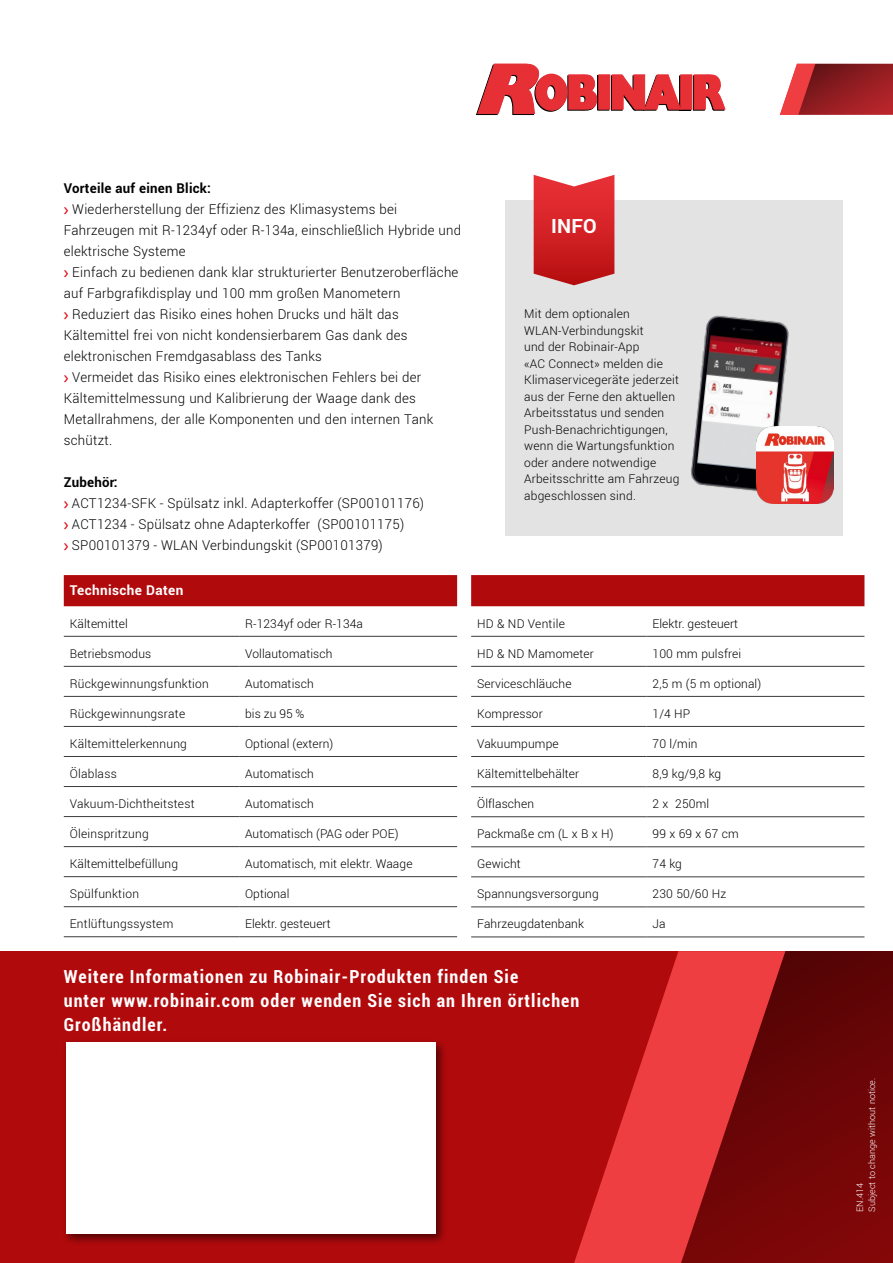
<style>
.page{position:relative;width:893px;height:1263px;background:#fff}
.page>*{position:absolute;margin:0;border:0;box-sizing:border-box;transform-origin:0 0}
.t1{font:700 19.5px "Roboto";color:#fff}
.t2{font:700 condensed 18px/24px "Roboto";letter-spacing:.06em;color:#fff}
.t3{font:300 13.5px/21px "Roboto";letter-spacing:.02em;color:#000}
.t4{font:700 13.5px "Roboto";letter-spacing:.02em;color:#000}
.t5{font:700 13.5px "Roboto";letter-spacing:.03em;color:#fff}
.t6{font:300 12px/16.5px "Roboto";letter-spacing:.01em;color:#000}
.t7{font:300 9px/12px "Roboto";letter-spacing:.005em;color:#fff}
</style>
<div class="page">
<div style="left:0;top:951px;width:893px;height:312px;background:#b10a0c"></div>
<svg style="left:574px;top:956px;width:103px;height:307px;fill:#ee3d41"></svg>
<svg style="left:677px;top:951px;width:216px;height:312px;background:#901417"></svg>
<div style="left:61px;top:1038px;width:386px;height:208px;background:#000;opacity:.55"></div>
<div style="left:66px;top:1042px;width:370px;height:191px;background:#fff"></div>
<svg style="left:780px;top:64px;width:113px;height:51px;background:#a93337"></svg>
<div style="left:598px;top:75px;width:12px;height:34px;background:#e72f36;border:1px solid #e72f36"></div>
<svg style="left:476px;top:63px;width:122px;height:52px"></svg>
<svg style="left:611px;top:74px;width:70px;height:37px"></svg>
<div style="left:680px;top:75px;width:12px;height:34px;background:#e72f36;border:1px solid #e72f36"></div>
<svg style="left:693px;top:74px;width:33px;height:37px"></svg>
<div style="left:64px;top:575px;width:393px;height:31px;background:#b10a0c"></div>
<hr style="left:64px;top:636px;width:175px;height:1px;background:#3b3b3a">
<hr style="left:239px;top:636px;width:218px;height:1px;background:#3b3b3a">
<hr style="left:64px;top:666px;width:175px;height:1px;background:#3b3b3a">
<hr style="left:239px;top:666px;width:218px;height:1px;background:#3b3b3a">
<hr style="left:64px;top:696px;width:175px;height:1px;background:#3b3b3a">
<hr style="left:239px;top:696px;width:218px;height:1px;background:#3b3b3a">
<hr style="left:64px;top:726px;width:175px;height:1px;background:#3b3b3a">
<hr style="left:239px;top:726px;width:218px;height:1px;background:#3b3b3a">
<hr style="left:64px;top:756px;width:175px;height:1px;background:#3b3b3a">
<hr style="left:239px;top:756px;width:218px;height:1px;background:#3b3b3a">
<hr style="left:64px;top:936px;width:175px;height:1px;background:#3b3b3a">
<hr style="left:239px;top:936px;width:218px;height:1px;background:#3b3b3a">
<hr style="left:64px;top:786px;width:175px;height:1px;background:#3b3b3a">
<hr style="left:239px;top:786px;width:218px;height:1px;background:#3b3b3a">
<hr style="left:64px;top:816px;width:175px;height:1px;background:#3b3b3a">
<hr style="left:239px;top:816px;width:218px;height:1px;background:#3b3b3a">
<hr style="left:64px;top:846px;width:175px;height:1px;background:#3b3b3a">
<hr style="left:239px;top:846px;width:218px;height:1px;background:#3b3b3a">
<hr style="left:64px;top:876px;width:175px;height:1px;background:#3b3b3a">
<hr style="left:239px;top:876px;width:218px;height:1px;background:#3b3b3a">
<hr style="left:64px;top:906px;width:175px;height:1px;background:#3b3b3a">
<hr style="left:239px;top:906px;width:218px;height:1px;background:#3b3b3a">
<svg style="left:64px;top:207px;width:4px;height:7px"></svg>
<svg style="left:64px;top:270px;width:4px;height:7px"></svg>
<svg style="left:64px;top:312px;width:4px;height:7px"></svg>
<svg style="left:64px;top:375px;width:4px;height:7px"></svg>
<svg style="left:64px;top:501px;width:4px;height:7px"></svg>
<svg style="left:64px;top:522px;width:4px;height:7px"></svg>
<svg style="left:64px;top:543px;width:4px;height:7px"></svg>
<div style="left:471px;top:575px;width:393px;height:31px;background:#b10a0c"></div>
<hr style="left:471px;top:696px;width:176px;height:1px;background:#3b3b3a">
<hr style="left:647px;top:696px;width:217px;height:1px;background:#3b3b3a">
<hr style="left:471px;top:726px;width:176px;height:1px;background:#3b3b3a">
<hr style="left:647px;top:726px;width:217px;height:1px;background:#3b3b3a">
<hr style="left:471px;top:756px;width:176px;height:1px;background:#3b3b3a">
<hr style="left:647px;top:756px;width:217px;height:1px;background:#3b3b3a">
<hr style="left:471px;top:786px;width:176px;height:1px;background:#3b3b3a">
<hr style="left:647px;top:786px;width:217px;height:1px;background:#3b3b3a">
<hr style="left:471px;top:816px;width:176px;height:1px;background:#3b3b3a">
<hr style="left:647px;top:816px;width:217px;height:1px;background:#3b3b3a">
<hr style="left:471px;top:846px;width:176px;height:1px;background:#3b3b3a">
<hr style="left:647px;top:846px;width:217px;height:1px;background:#3b3b3a">
<hr style="left:471px;top:906px;width:176px;height:1px;background:#3b3b3a">
<hr style="left:647px;top:906px;width:217px;height:1px;background:#3b3b3a">
<hr style="left:471px;top:936px;width:176px;height:1px;background:#3b3b3a">
<hr style="left:647px;top:936px;width:217px;height:1px;background:#3b3b3a">
<hr style="left:471px;top:636px;width:176px;height:1px;background:#3b3b3a">
<hr style="left:647px;top:636px;width:217px;height:1px;background:#3b3b3a">
<hr style="left:471px;top:666px;width:176px;height:1px;background:#3b3b3a">
<hr style="left:647px;top:666px;width:217px;height:1px;background:#3b3b3a">
<hr style="left:471px;top:876px;width:176px;height:1px;background:#3b3b3a">
<hr style="left:647px;top:876px;width:217px;height:1px;background:#3b3b3a">
<div style="left:506px;top:200px;width:337px;height:335px;background:#e3e3e3"></div>
<img style="left:691px;top:315px;width:115px;height:189px">
<img style="left:757px;top:426px;width:77px;height:77px">
<svg style="left:534px;top:175px;width:80px;height:110px;background:#d5363a"></svg>
<p class="t4" style="left:64px;top:179px;width:149px">Vorteile auf einen Blick:</p>
<p class="t3" style="left:64px;top:198px;width:399px;text-indent:8px">Wiederherstellung der Effizienz des Klimasystems bei<br>Fahrzeugen mit R-1234yf oder R-134a, einschließlich Hybride und elektrische Systeme</p>
<p class="t3" style="left:72px;top:261px;width:388px">Einfach zu bedienen dank klar strukturierter Benutzeroberfläche</p>
<p class="t3" style="left:64px;top:282px;width:338px">auf Farbgrafikdisplay und 100 mm großen Manometern</p>
<p class="t3" style="left:72px;top:303px;width:328px">Reduziert das Risiko eines hohen Drucks und hält das</p>
<p class="t3" style="left:64px;top:324px;width:345px">Kältemittel frei von nicht kondensierbarem Gas dank des</p>
<p class="t3" style="left:64px;top:345px;width:260px">elektronischen Fremdgasablass des Tanks</p>
<p class="t3" style="left:72px;top:366px;width:351px">Vermeidet das Risiko eines elektronischen Fehlers bei der</p>
<p class="t3" style="left:64px;top:387px;width:354px">Kältemittelmessung und Kalibrierung der Waage dank des</p>
<p class="t3" style="left:64px;top:408px;width:371px">Metallrahmens, der alle Komponenten und den internen Tank</p>
<p class="t3" style="left:64px;top:429px;width:50px">schützt.</p>
<p class="t4" style="left:64px;top:473px;width:55px">Zubehör:</p>
<p class="t3" style="left:72px;top:492px;width:354px">ACT1234-SFK - Spülsatz inkl. Adapterkoffer (SP00101176)<br>ACT1234 - Spülsatz ohne Adapterkoffer (SP00101175)<br>SP00101379 - WLAN Verbindungskit (SP00101379)</p>
<p class="t5" style="left:70px;top:581px;width:115px">Technische Daten</p>
<p class="t6" style="left:70px;top:615px;width:60px">Kältemittel</p>
<p class="t6" style="left:245px;top:615px;width:119px">R-1234yf oder R-134a</p>
<p class="t6" style="left:70px;top:645px;width:83px">Betriebsmodus</p>
<p class="t6" style="left:245px;top:645px;width:89px">Vollautomatisch</p>
<p class="t6" style="left:70px;top:675px;width:141px">Rückgewinnungsfunktion</p>
<p class="t6" style="left:245px;top:675px;width:70px">Automatisch</p>
<p class="t6" style="left:70px;top:705px;width:117px">Rückgewinnungsrate</p>
<p class="t6" style="left:245px;top:705px;width:61px">bis zu 95 %</p>
<p class="t6" style="left:70px;top:735px;width:119px">Kältemittelerkennung</p>
<p class="t6" style="left:245px;top:735px;width:90px">Optional (extern)</p>
<p class="t6" style="left:70px;top:765px;width:49px">Ölablass</p>
<p class="t6" style="left:245px;top:765px;width:70px">Automatisch</p>
<p class="t6" style="left:70px;top:795px;width:126px">Vakuum-Dichtheitstest</p>
<p class="t6" style="left:245px;top:795px;width:70px">Automatisch</p>
<p class="t6" style="left:70px;top:825px;width:80px">Öleinspritzung</p>
<p class="t6" style="left:245px;top:825px;width:155px">Automatisch (PAG oder POE)</p>
<p class="t6" style="left:70px;top:855px;width:110px">Kältemittelbefüllung</p>
<p class="t6" style="left:245px;top:855px;width:169px">Automatisch, mit elektr. Waage</p>
<p class="t6" style="left:70px;top:885px;width:71px">Spülfunktion</p>
<p class="t6" style="left:245px;top:885px;width:46px">Optional</p>
<p class="t6" style="left:70px;top:915px;width:105px">Entlüftungssystem</p>
<p class="t6" style="left:245px;top:915px;width:87px">Elektr. gesteuert</p>
<h1 class="t1" style="left:551px;top:212px;width:47px">INFO</h1>
<p class="t6" style="left:524px;top:305px;width:157px">Mit dem optionalen<br>WLAN-Verbindungskit<br>und der Robinair-App<br>«AC Connect» melden die<br>Klimaservicegeräte jederzeit aus der Ferne den aktuellen<br>Arbeitsstatus und senden<br>Push-Benachrichtigungen, wenn die Wartungsfunktion oder andere notwendige<br>Arbeitsschritte am Fahrzeug abgeschlossen sind.</p>
<p class="t6" style="left:477px;top:615px;width:89px">HD &amp; ND Ventile</p>
<p class="t6" style="left:653px;top:615px;width:87px">Elektr. gesteuert</p>
<p class="t6" style="left:477px;top:645px;width:118px">HD &amp; ND Mamometer</p>
<p class="t6" style="left:653px;top:645px;width:90px">100 mm pulsfrei</p>
<p class="t6" style="left:477px;top:675px;width:96px">Serviceschläuche</p>
<p class="t6" style="left:653px;top:675px;width:110px">2,5 m (5 m optional)</p>
<p class="t6" style="left:477px;top:705px;width:67px">Kompressor</p>
<p class="t6" style="left:653px;top:705px;width:39px">1/4 HP</p>
<p class="t6" style="left:477px;top:735px;width:83px">Vakuumpumpe</p>
<p class="t6" style="left:653px;top:735px;width:47px">70 l/min</p>
<p class="t6" style="left:477px;top:765px;width:104px">Kältemittelbehälter</p>
<p class="t6" style="left:653px;top:765px;width:70px">8,9 kg/9,8 kg</p>
<p class="t6" style="left:477px;top:795px;width:58px">Ölflaschen</p>
<p class="t6" style="left:653px;top:795px;width:58px">2 x 250ml</p>
<p class="t6" style="left:477px;top:825px;width:138px">Packmaße cm (L x B x H)</p>
<p class="t6" style="left:653px;top:825px;width:88px">99 x 69 x 67 cm</p>
<p class="t6" style="left:477px;top:855px;width:45px">Gewicht</p>
<p class="t6" style="left:653px;top:855px;width:31px">74 kg</p>
<p class="t6" style="left:477px;top:885px;width:123px">Spannungsversorgung</p>
<p class="t6" style="left:653px;top:885px;width:75px">230 50/60 Hz</p>
<p class="t6" style="left:477px;top:915px;width:108px">Fahrzeugdatenbank</p>
<p class="t6" style="left:653px;top:915px;width:15px">Ja</p>
<h2 class="t2" style="left:64px;top:964px;width:517px">Weitere Informationen zu Robinair-Produkten finden Sie<br>unter www.robinair.com oder wenden Sie sich an Ihren örtlichen<br>Großhändler.</h2>
<p class="t7" style="left:854px;top:1212px;width:136px;rotate:-90deg">EN.414<br>Subject to change without notice.</p>
</div>
